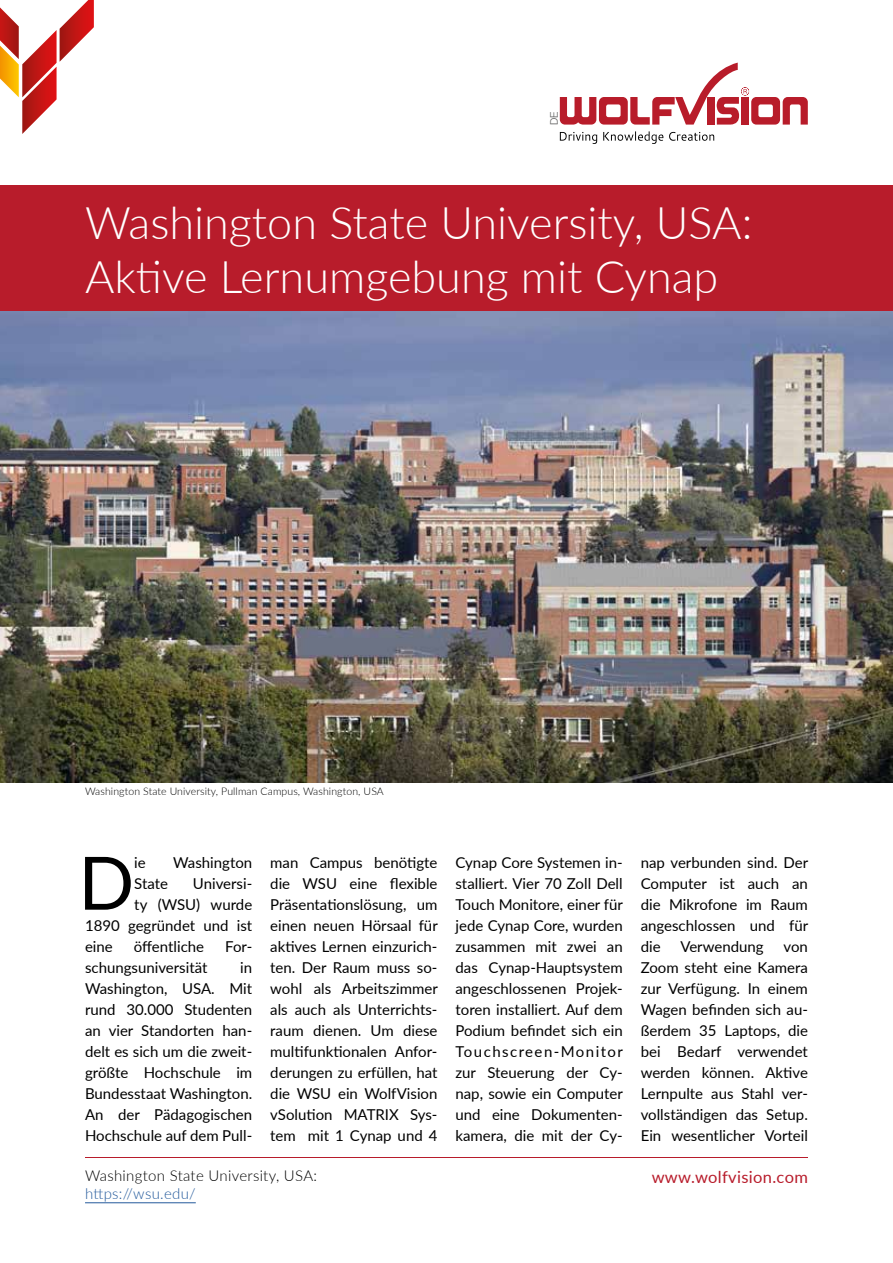
<style>
.page{position:relative;width:893px;height:1263px;background:#fff}
.page>*{position:absolute;margin:0;border:0;box-sizing:border-box;transform-origin:0 0}
.t1{font:73.65px "Lato";color:#000}
.t2{font:300 45px/54px "Lato";color:#fff}
.t3{font:16.5px "Lato";letter-spacing:.02em;color:#b81c2b}
.t4{font:15px/21px "Lato";color:#000;text-align:justify}
.t5{font:300 15px "Lato";letter-spacing:.02em;color:#000}
.t6{font:300 15px "Lato";letter-spacing:.02em;color:#245a9c}
.t7{font:300 10.5px "Lato";letter-spacing:.01em;color:#000}
.t8{font:300 10.5px "Helvetica Neue LT Pro";color:#565656}
</style>
<div class="page">
<div style="left:0;top:185px;width:893px;height:126px;background:#b81c2b"></div>
<hr style="left:85px;top:1157px;width:723px;height:1px;background:#b81c2b">
<svg style="left:560px;top:131px;width:154px;height:13px"></svg>
<svg style="left:560px;top:63px;width:248px;height:62px"></svg>
<svg style="left:0;top:0;width:94px;height:134px"></svg>
<img style="left:0;top:311px;width:893px;height:471px">
<hr style="left:85px;top:1202px;width:111px;height:1px;background:#245a9c">
<p class="t8" style="left:548px;top:125px;width:15px;rotate:-90deg">DE</p>
<h2 class="t2" style="left:85px;top:195px;width:669px">Washington State University, USA:<br>Aktive Lernumgebung mit Cynap</h2>
<p class="t7" style="left:85px;top:784px;width:300px">Washington State University, Pullman Campus, Washington, USA</p>
<h1 class="t1" style="left:78px;top:830px;width:57px">D</h1>
<p class="t4" style="left:134px;top:851px;width:13px">ie</p>
<p class="t4" style="left:173px;top:851px;width:80px">Washington</p>
<p class="t4" style="left:134px;top:872px;width:35px">State</p>
<p class="t4" style="left:193px;top:872px;width:61px">Universi-</p>
<p class="t4" style="left:134px;top:893px;width:119px">ty (WSU) wurde</p>
<p class="t4" style="left:85px;top:914px;width:169px">1890 gegründet und ist</p>
<p class="t4" style="left:85px;top:935px;width:29px">eine</p>
<p class="t4" style="left:134px;top:935px;width:72px">öffentliche</p>
<p class="t4" style="left:225px;top:935px;width:29px">For-</p>
<p class="t4" style="left:85px;top:956px;width:124px">schungsuniversität</p>
<p class="t4" style="left:85px;top:956px;width:169px;text-indent:155px">in Washington, USA. Mit rund 30.000 Studenten an vier Standorten han&shy;delt es sich um die zweit&shy;größte Hochschule im Bundesstaat Washington.<br>An der Pädagogischen Hochschule auf dem Pull-</p>
<p class="t4" style="left:270px;top:851px;width:169px">man Campus benötigte die WSU eine flexible Präsentationslösung, um einen neuen Hörsaal für aktives Lernen einzurich&shy;ten. Der Raum muss so&shy;wohl als Arbeitszimmer als auch als Unterrichts&shy;raum dienen. Um diese multifunktionalen Anfor&shy;derungen zu erfüllen, hat die WSU ein WolfVision vSolution MATRIX Sys&shy;tem mit 1 Cynap und 4</p>
<p class="t4" style="left:455px;top:851px;width:169px">Cynap Core Systemen in&shy;stalliert. Vier 70 Zoll Dell Touch Monitore, einer für jede Cynap Core, wurden zusammen mit zwei an das Cynap-Hauptsystem angeschlossenen Projek&shy;toren installiert. Auf dem Podium befindet sich ein Touchscreen-Monitor zur Steuerung der Cy&shy;nap, sowie ein Computer und eine Dokumenten&shy;kamera, die mit der Cy-</p>
<p class="t4" style="left:641px;top:851px;width:169px">nap verbunden sind. Der Computer ist auch an die Mikrofone im Raum angeschlossen und für die</p>
<p class="t4" style="left:680px;top:935px;width:85px">Verwendung</p>
<p class="t4" style="left:641px;top:935px;width:169px;text-indent:143px">von Zoom steht eine Kamera zur Verfügung. In einem Wagen befinden sich au&shy;ßerdem 35 Laptops, die bei Bedarf verwendet werden können. Aktive Lernpulte aus Stahl ver&shy;vollständigen das Setup.<br>Ein wesentlicher Vorteil</p>
<p class="t5" style="left:85px;top:1165px;width:233px">Washington State University, USA:</p>
<p class="t6" style="left:85px;top:1183px;width:112px">https://wsu.edu/</p>
<p class="t3" style="left:652px;top:1165px;width:158px">www.wolfvision.com</p>
</div>
